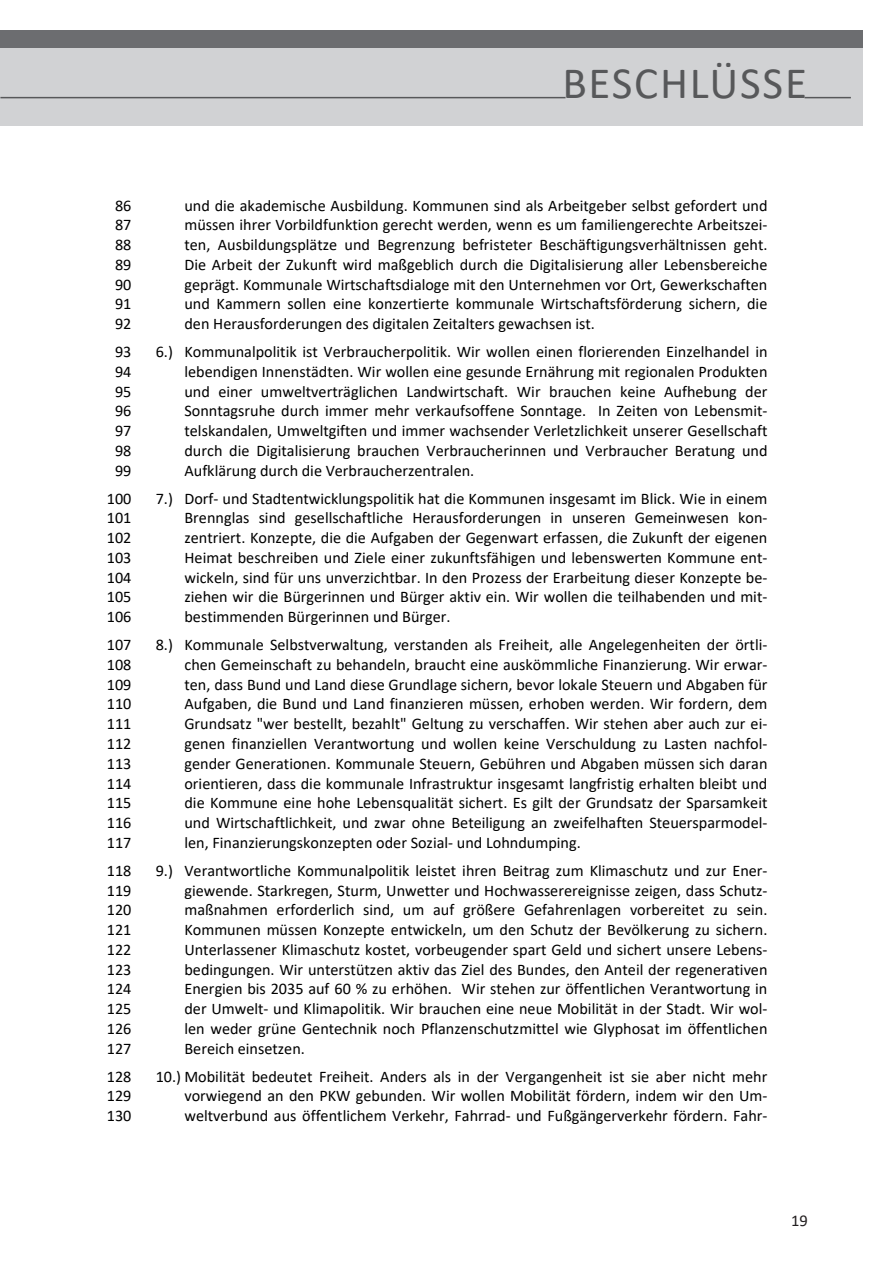
<style>
.page{position:relative;width:893px;height:1263px;background:#fff}
.page>*{position:absolute;margin:0;border:0;box-sizing:border-box;transform-origin:0 0}
.t1{font:45px "Calibri";letter-spacing:.04em;color:#57585a}
.t2{font:16.5px "Calibri";color:#231f20}
.t3{font:16.2px "Calibri";color:#000}
</style>
<div class="page">
<div style="left:0;top:30px;width:863px;height:28px;background:#6c6d70"></div>
<div style="left:0;top:49px;width:863px;height:77px;background:#d1d2d4"></div>
<hr style="left:804px;top:97px;width:47px;height:1px;background:#57585a">
<hr style="left:0;top:97px;width:566px;height:1px;background:#57585a">
<h1 class="t1" style="left:562px;top:52px;width:246px">BESCHLÜSSE</h1>
<p class="t3" style="left:115px;top:194px;width:18px">86</p>
<p class="t3" style="left:184px;top:194px;width:585px">und die akademische Ausbildung. Kommunen sind als Arbeitgeber selbst gefordert und</p>
<p class="t3" style="left:115px;top:214px;width:18px">87</p>
<p class="t3" style="left:184px;top:214px;width:585px">müssen ihrer Vorbildfunktion gerecht werden, wenn es um familiengerechte Arbeitszei-</p>
<p class="t3" style="left:115px;top:233px;width:18px">88</p>
<p class="t3" style="left:184px;top:233px;width:585px">ten, Ausbildungsplätze und Begrenzung befristeter Beschäftigungsverhältnissen geht.</p>
<p class="t3" style="left:115px;top:253px;width:18px">89</p>
<p class="t3" style="left:184px;top:253px;width:584px">Die Arbeit der Zukunft wird maßgeblich durch die Digitalisierung aller Lebensbereiche</p>
<p class="t3" style="left:115px;top:273px;width:18px">90</p>
<p class="t3" style="left:184px;top:273px;width:584px">geprägt. Kommunale Wirtschaftsdialoge mit den Unternehmen vor Ort, Gewerkschaften</p>
<p class="t3" style="left:115px;top:293px;width:18px">91</p>
<p class="t3" style="left:184px;top:293px;width:584px">und Kammern sollen eine konzertierte kommunale Wirtschaftsförderung sichern, die</p>
<p class="t3" style="left:115px;top:313px;width:18px">92</p>
<p class="t3" style="left:184px;top:313px;width:412px">den Herausforderungen des digitalen Zeitalters gewachsen ist.</p>
<p class="t3" style="left:115px;top:340px;width:18px">93</p>
<p class="t3" style="left:156px;top:340px;width:613px">6.) Kommunalpolitik ist Verbraucherpolitik. Wir wollen einen florierenden Einzelhandel in</p>
<p class="t3" style="left:115px;top:360px;width:18px">94</p>
<p class="t3" style="left:184px;top:360px;width:585px">lebendigen Innenstädten. Wir wollen eine gesunde Ernährung mit regionalen Produkten</p>
<p class="t3" style="left:115px;top:380px;width:18px">95</p>
<p class="t3" style="left:184px;top:380px;width:585px">und einer umweltverträglichen Landwirtschaft. Wir brauchen keine Aufhebung der</p>
<p class="t3" style="left:115px;top:400px;width:18px">96</p>
<p class="t3" style="left:184px;top:400px;width:584px">Sonntagsruhe durch immer mehr verkaufsoffene Sonntage. In Zeiten von Lebensmit-</p>
<p class="t3" style="left:115px;top:419px;width:18px">97</p>
<p class="t3" style="left:184px;top:419px;width:585px">telskandalen, Umweltgiften und immer wachsender Verletzlichkeit unserer Gesellschaft</p>
<p class="t3" style="left:115px;top:439px;width:18px">98</p>
<p class="t3" style="left:184px;top:439px;width:585px">durch die Digitalisierung brauchen Verbraucherinnen und Verbraucher Beratung und</p>
<p class="t3" style="left:115px;top:459px;width:18px">99</p>
<p class="t3" style="left:184px;top:459px;width:291px">Aufklärung durch die Verbraucherzentralen.</p>
<p class="t3" style="left:107px;top:487px;width:26px">100</p>
<p class="t3" style="left:156px;top:487px;width:613px">7.) Dorf- und Stadtentwicklungspolitik hat die Kommunen insgesamt im Blick. Wie in einem</p>
<p class="t3" style="left:107px;top:507px;width:26px">101</p>
<p class="t3" style="left:184px;top:507px;width:584px">Brennglas sind gesellschaftliche Herausforderungen in unseren Gemeinwesen kon-</p>
<p class="t3" style="left:107px;top:526px;width:26px">102</p>
<p class="t3" style="left:184px;top:526px;width:584px">zentriert. Konzepte, die die Aufgaben der Gegenwart erfassen, die Zukunft der eigenen</p>
<p class="t3" style="left:107px;top:546px;width:26px">103</p>
<p class="t3" style="left:184px;top:546px;width:584px">Heimat beschreiben und Ziele einer zukunftsfähigen und lebenswerten Kommune ent-</p>
<p class="t3" style="left:107px;top:566px;width:26px">104</p>
<p class="t3" style="left:184px;top:566px;width:584px">wickeln, sind für uns unverzichtbar. In den Prozess der Erarbeitung dieser Konzepte be-</p>
<p class="t3" style="left:107px;top:586px;width:26px">105</p>
<p class="t3" style="left:184px;top:586px;width:584px">ziehen wir die Bürgerinnen und Bürger aktiv ein. Wir wollen die teilhabenden und mit-</p>
<p class="t3" style="left:107px;top:606px;width:26px">106</p>
<p class="t3" style="left:184px;top:606px;width:268px">bestimmenden Bürgerinnen und Bürger.</p>
<p class="t3" style="left:107px;top:633px;width:26px">107</p>
<p class="t3" style="left:156px;top:633px;width:613px">8.) Kommunale Selbstverwaltung, verstanden als Freiheit, alle Angelegenheiten der örtli-</p>
<p class="t3" style="left:107px;top:653px;width:26px">108</p>
<p class="t3" style="left:184px;top:653px;width:584px">chen Gemeinschaft zu behandeln, braucht eine auskömmliche Finanzierung. Wir erwar-</p>
<p class="t3" style="left:107px;top:673px;width:26px">109</p>
<p class="t3" style="left:184px;top:673px;width:585px">ten, dass Bund und Land diese Grundlage sichern, bevor lokale Steuern und Abgaben für</p>
<p class="t3" style="left:107px;top:693px;width:26px">110</p>
<p class="t3" style="left:184px;top:693px;width:584px">Aufgaben, die Bund und Land finanzieren müssen, erhoben werden. Wir fordern, dem</p>
<p class="t3" style="left:107px;top:713px;width:26px">111</p>
<p class="t3" style="left:184px;top:713px;width:584px">Grundsatz "wer bestellt, bezahlt" Geltung zu verschaffen. Wir stehen aber auch zur ei-</p>
<p class="t3" style="left:107px;top:732px;width:26px">112</p>
<p class="t3" style="left:184px;top:732px;width:584px">genen finanziellen Verantwortung und wollen keine Verschuldung zu Lasten nachfol-</p>
<p class="t3" style="left:107px;top:752px;width:26px">113</p>
<p class="t3" style="left:184px;top:752px;width:585px">gender Generationen. Kommunale Steuern, Gebühren und Abgaben müssen sich daran</p>
<p class="t3" style="left:107px;top:772px;width:26px">114</p>
<p class="t3" style="left:184px;top:772px;width:584px">orientieren, dass die kommunale Infrastruktur insgesamt langfristig erhalten bleibt und</p>
<p class="t3" style="left:107px;top:792px;width:26px">115</p>
<p class="t3" style="left:184px;top:792px;width:584px">die Kommune eine hohe Lebensqualität sichert. Es gilt der Grundsatz der Sparsamkeit</p>
<p class="t3" style="left:107px;top:811px;width:26px">116</p>
<p class="t3" style="left:184px;top:811px;width:585px">und Wirtschaftlichkeit, und zwar ohne Beteiligung an zweifelhaften Steuersparmodel-</p>
<p class="t3" style="left:107px;top:831px;width:26px">117</p>
<p class="t3" style="left:184px;top:831px;width:398px">len, Finanzierungskonzepten oder Sozial- und Lohndumping.</p>
<p class="t3" style="left:107px;top:859px;width:26px">118</p>
<p class="t3" style="left:156px;top:859px;width:613px">9.) Verantwortliche Kommunalpolitik leistet ihren Beitrag zum Klimaschutz und zur Ener-</p>
<p class="t3" style="left:107px;top:879px;width:26px">119</p>
<p class="t3" style="left:184px;top:879px;width:585px">giewende. Starkregen, Sturm, Unwetter und Hochwasserereignisse zeigen, dass Schutz-</p>
<p class="t3" style="left:107px;top:899px;width:26px">120</p>
<p class="t3" style="left:184px;top:899px;width:584px">maßnahmen erforderlich sind, um auf größere Gefahrenlagen vorbereitet zu sein.</p>
<p class="t3" style="left:107px;top:918px;width:26px">121</p>
<p class="t3" style="left:184px;top:918px;width:585px">Kommunen müssen Konzepte entwickeln, um den Schutz der Bevölkerung zu sichern.</p>
<p class="t3" style="left:107px;top:938px;width:26px">122</p>
<p class="t3" style="left:184px;top:938px;width:585px">Unterlassener Klimaschutz kostet, vorbeugender spart Geld und sichert unsere Lebens-</p>
<p class="t3" style="left:107px;top:958px;width:26px">123</p>
<p class="t3" style="left:184px;top:958px;width:585px">bedingungen. Wir unterstützen aktiv das Ziel des Bundes, den Anteil der regenerativen</p>
<p class="t3" style="left:107px;top:978px;width:26px">124</p>
<p class="t3" style="left:184px;top:978px;width:584px">Energien bis 2035 auf 60 % zu erhöhen. Wir stehen zur öffentlichen Verantwortung in</p>
<p class="t3" style="left:107px;top:997px;width:26px">125</p>
<p class="t3" style="left:184px;top:997px;width:584px">der Umwelt- und Klimapolitik. Wir brauchen eine neue Mobilität in der Stadt. Wir wol-</p>
<p class="t3" style="left:107px;top:1017px;width:26px">126</p>
<p class="t3" style="left:184px;top:1017px;width:585px">len weder grüne Gentechnik noch Pflanzenschutzmittel wie Glyphosat im öffentlichen</p>
<p class="t3" style="left:107px;top:1037px;width:26px">127</p>
<p class="t3" style="left:184px;top:1037px;width:122px">Bereich einsetzen.</p>
<p class="t3" style="left:107px;top:1065px;width:26px">128</p>
<p class="t3" style="left:156px;top:1065px;width:613px">10.) Mobilität bedeutet Freiheit. Anders als in der Vergangenheit ist sie aber nicht mehr</p>
<p class="t3" style="left:107px;top:1085px;width:26px">129</p>
<p class="t3" style="left:184px;top:1085px;width:584px">vorwiegend an den PKW gebunden. Wir wollen Mobilität fördern, indem wir den Um-</p>
<p class="t3" style="left:107px;top:1104px;width:26px">130</p>
<p class="t3" style="left:184px;top:1104px;width:584px">weltverbund aus öffentlichem Verkehr, Fahrrad- und Fußgängerverkehr fördern. Fahr-</p>
<p class="t2" style="left:791px;top:1209px;width:18px">19</p>
</div>
